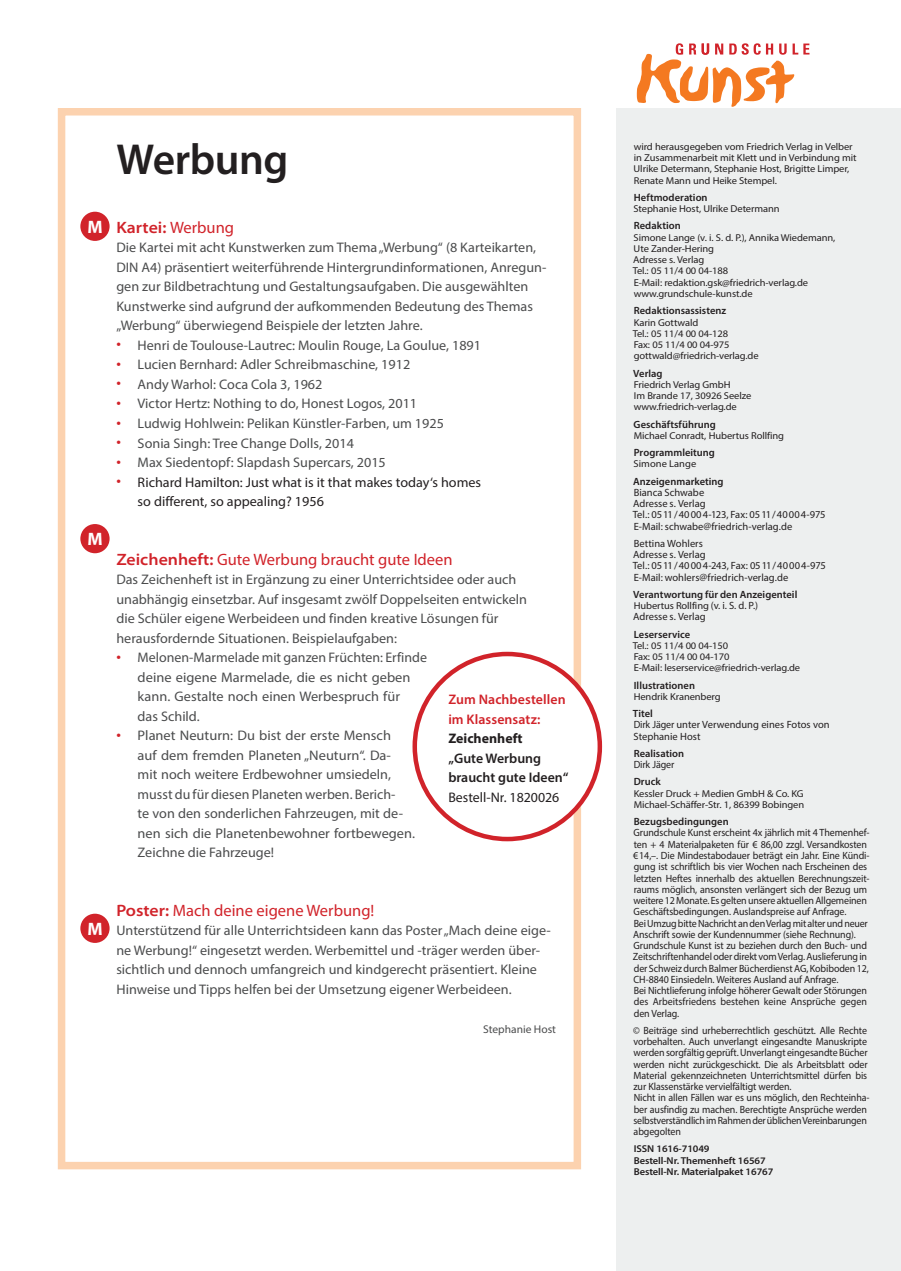
<style>
.page{position:relative;width:901px;height:1271px;background:#fff}
.page>*{position:absolute;margin:0;border:0;box-sizing:border-box;transform-origin:0 0}
.t1{font:600 43.5px "Myriad Pro";letter-spacing:-.01em;color:#231f20}
.t2{font:700 18px "Myriad Pro";color:#fff}
.t3{font:16.5px "Myriad Pro";color:#d1232a}
.t4{font:600 semi-expanded 16.5px "Myriad Pro";color:#d1232a}
.t5{font:13.8px/19.5px "Myriad Pro";color:#4b4c4d}
.t6{font:13.8px/19.5px "Myriad Pro";color:#4b4c4d;scale:1.04 1}
.t7{font:13.8px/19.5px "Myriad Pro";color:#231f20}
.t8{font:600 13.8px/19.5px "Myriad Pro";letter-spacing:.005em;color:#d1232a}
.t9{font:600 13.8px/19.5px "Myriad Pro";color:#231f20}
.t10{font:700 13.8px "Myriad Pro";color:#231f20}
.t11{font:11.25px "Myriad Pro";color:#4b4c4d}
.t12{font:10.5px/11.2px "Myriad Pro";letter-spacing:-.01em;color:#231f20;scale:.95 1}
.t13{font:10.5px/11.2px "Myriad Pro";letter-spacing:-.01em;color:#231f20}
.t14{font:600 10.5px "Myriad Pro";color:#231f20}
.t15{font:10.05px/11.2px "Myriad Pro";letter-spacing:-.01em;color:#231f20;scale:1.05 1}
.t16{font:600 10.05px/11.2px "Myriad Pro";letter-spacing:-.01em;color:#231f20;scale:1.05 1}
.s1{font-weight:400;font-stretch:normal}
.s2{font-weight:600;font-size:14.25px;color:#d1232a}
.s3{font-weight:600;font-stretch:semi-expanded}
.s4{font-size:10.5px}
</style>
<div class="page">
<div style="left:616px;top:108px;width:284px;height:1162px;background:#edefef"></div>
<div style="left:58px;top:108px;width:523px;height:1061px;border:8px solid #fcd2af"></div>
<div style="left:80px;top:212px;width:30px;height:29px;background:#d1232a;border-radius:50%"></div>
<svg style="left:636px;top:43px;width:173px;height:64px"></svg>
<div style="left:415px;top:654px;width:185px;height:185px;background:#fff;border-radius:50%"></div>
<div style="left:412px;top:651px;width:190px;height:190px;border:4px solid #d1232a;border-radius:50%"></div>
<div style="left:80px;top:524px;width:30px;height:29px;background:#d1232a;border-radius:50%"></div>
<div style="left:80px;top:913px;width:30px;height:29px;background:#d1232a;border-radius:50%"></div>
<h2 class="t2" style="left:87px;top:215px;width:17px">M</h2>
<h2 class="t2" style="left:87px;top:527px;width:17px">M</h2>
<h1 class="t1" style="left:116px;top:132px;width:174px">Werbung</h1>
<h3 class="t4" style="left:116px;top:218px;width:119px">Kartei: <span class="s1">Werbung</span></h3>
<p class="t5" style="left:116px;top:238px;width:431px">Die Kartei mit acht Kunstwerken zum Thema „Werbung“ (8 Karteikarten, DIN A4) präsentiert weiterführende Hintergrundinformationen, Anregun&shy;gen zur Bildbetrachtung und Gestaltungsaufgaben. Die ausgewählten Kunstwerke sind aufgrund der aufkommenden Bedeutung des Themas „Werbung“ überwiegend Beispiele der letzten Jahre.</p>
<h3 class="t5" style="left:116px;top:335px;width:366px"><span class="s2">•</span> Henri de Toulouse-Lautrec: Moulin Rouge, La Goulue, 1891</h3>
<h3 class="t5" style="left:116px;top:355px;width:295px"><span class="s2">•</span> Lucien Bernhard: Adler Schreibmaschine, 1912</h3>
<h3 class="t5" style="left:116px;top:374px;width:207px"><span class="s2">•</span> Andy Warhol: Coca Cola 3, 1962</h3>
<h3 class="t5" style="left:116px;top:394px;width:302px"><span class="s2">•</span> Victor Hertz: Nothing to do, Honest Logos, 2011</h3>
<h3 class="t5" style="left:116px;top:413px;width:329px"><span class="s2">•</span> Ludwig Hohlwein: Pelikan Künstler-Farben, um 1925</h3>
<h3 class="t5" style="left:116px;top:433px;width:239px"><span class="s2">•</span> Sonia Singh: Tree Change Dolls, 2014</h3>
<h3 class="t5" style="left:116px;top:452px;width:271px"><span class="s2">•</span> Max Siedentopf: Slapdash Supercars, 2015</h3>
<h3 class="t7" style="left:138px;top:472px;width:345px;text-indent:-21px"><span class="s2">•</span> Richard Hamilton: Just what is it that makes today‘s homes so different, so appealing? 1956</h3>
<h3 class="t3" style="left:116px;top:549px;width:338px"><span class="s3">Zeichenheft:</span> Gute Werbung braucht gute Ideen</h3>
<p class="t5" style="left:116px;top:569px;width:412px">Das Zeichenheft ist in Ergänzung zu einer Unterrichtsidee oder auch unabhängig einsetzbar. Auf insgesamt zwölf Doppelseiten entwickeln die Schüler eigene Werbeideen und finden kreative Lösungen für herausfordernde Situationen. Beispielaufgaben:</p>
<h3 class="t5" style="left:138px;top:647px;width:291px;text-indent:-21px"><span class="s2">•</span> Melonen-Marmelade mit ganzen Früchten: Erfinde deine eigene Marmelade, die es nicht geben kann. Gestalte noch einen Werbespruch für<br>das Schild.</h3>
<p class="t6" style="left:138px;top:725px;width:268px;text-indent:-21px"><span class="s2">•</span> Planet Neuturn: Du bist der erste Mensch<br>auf dem fremden Planeten „Neuturn“. Da-<br>mit noch weitere Erdbewohner umsiedeln, musst du für diesen Planeten werben. Berich-<br>te von den sonderlichen Fahrzeugen, mit de&shy;nen sich die Planetenbewohner fortbewegen.<br>Zeichne die Fahrzeuge!</p>
<h3 class="t8" style="left:448px;top:689px;width:119px">Zum Nachbestellen im Klassensatz:</h3>
<h3 class="t10" style="left:448px;top:729px;width:76px">Zeichenheft</h3>
<h3 class="t9" style="left:448px;top:748px;width:122px">„Gute Werbung braucht gute Ideen“</h3>
<h3 class="t7" style="left:448px;top:787px;width:112px">Bestell-Nr. 1820026</h3>
<h2 class="t2" style="left:87px;top:917px;width:17px">M</h2>
<h3 class="t3" style="left:116px;top:900px;width:259px"><span class="s3">Poster:</span> Mach deine eigene Werbung!</h3>
<p class="t5" style="left:116px;top:920px;width:436px">Unterstützend für alle Unterrichtsideen kann das Poster „Mach deine eige&shy;ne Werbung!“ eingesetzt werden. Werbemittel und -träger werden über&shy;sichtlich und dennoch umfangreich und kindgerecht präsentiert. Kleine Hinweise und Tipps helfen bei der Umsetzung eigener Werbeideen.</p>
<p class="t11" style="left:483px;top:1022px;width:74px">Stephanie Host</p>
<p class="t15" style="left:633px;top:141px;width:214px">wird herausgegeben vom Friedrich Verlag in Velber in Zusammenarbeit mit Klett und in Verbindung mit Ulrike Determann, Stephanie Host, Brigitte Limper, Renate Mann und Heike Stempel.</p>
<p class="t14" style="left:633px;top:191px;width:75px">Heftmoderation</p>
<p class="t15" style="left:633px;top:203px;width:141px">Stephanie Host, Ulrike Determann</p>
<p class="t14" style="left:633px;top:219px;width:48px">Redaktion</p>
<p class="t15" style="left:632px;top:231px;width:194px">Simone Lange (v. i. S. d. P.), Annika Wiedemann,<br>Ute Zander-Hering<br>Adresse s. Verlag<br>Tel.: 05 11/4 00 04-188<br>E-Mail: redaktion.gsk@friedrich-verlag.de www.grundschule-kunst.de</p>
<p class="t14" style="left:633px;top:304px;width:94px">Redaktionsassistenz</p>
<p class="t15" style="left:632px;top:316px;width:121px">Karin Gottwald<br>Tel.: 05 11/4 00 04-128<br>Fax: 05 11/4 00 04-975 gottwald@friedrich-verlag.de</p>
<p class="t14" style="left:633px;top:366px;width:31px">Verlag</p>
<p class="t15" style="left:633px;top:378px;width:114px">Friedrich Verlag GmbH<br>Im Brande 17, 30926 Seelze www.friedrich-verlag.de</p>
<p class="t14" style="left:633px;top:417px;width:84px">Geschäftsführung</p>
<p class="t15" style="left:633px;top:429px;width:145px">Michael Conradt, Hubertus Rollfing</p>
<p class="t14" style="left:633px;top:446px;width:83px">Programmleitung</p>
<p class="t15" style="left:633px;top:458px;width:61px">Simone Lange</p>
<p class="t14" style="left:633px;top:474px;width:92px">Anzeigenmarketing</p>
<p class="t13" style="left:632px;top:486px;width:194px">Bianca Schwabe<br>Adresse s. Verlag<br>Tel.: 0511/40004-123, Fax: 0511/40004-975<br>E-Mail: schwabe@friedrich-verlag.de</p>
<p class="t13" style="left:632px;top:537px;width:195px">Bettina Wohlers<br>Adresse s. Verlag<br>Tel.: 0511/40004-243, Fax: 0511/40004-975<br>E-Mail: wohlers@friedrich-verlag.de</p>
<p class="t14" style="left:633px;top:587px;width:166px">Verantwortung für den Anzeigenteil</p>
<p class="t15" style="left:633px;top:600px;width:120px">Hubertus Rollfing <span class="s4">(v. i. S. d. P.)</span></p>
<p class="t13" style="left:633px;top:611px;width:74px">Adresse s. Verlag</p>
<p class="t14" style="left:633px;top:627px;width:58px">Leserservice</p>
<p class="t15" style="left:632px;top:639px;width:161px">Tel.: 05 11/4 00 04-150<br>Fax: 05 11/4 00 04-170<br>E-Mail: leserservice@friedrich-verlag.de</p>
<p class="t14" style="left:633px;top:678px;width:63px">Illustrationen</p>
<p class="t15" style="left:633px;top:690px;width:84px">Hendrik Kranenberg</p>
<p class="t14" style="left:633px;top:707px;width:22px">Titel</p>
<p class="t12" style="left:633px;top:719px;width:208px">Dirk Jäger unter Verwendung eines Fotos von<br>Stephanie Host</p>
<p class="t14" style="left:633px;top:746px;width:52px">Realisation</p>
<p class="t12" style="left:633px;top:759px;width:44px">Dirk Jäger</p>
<p class="t14" style="left:633px;top:775px;width:29px">Druck</p>
<p class="t15" style="left:633px;top:787px;width:164px">Kessler Druck + Medien GmbH &amp; Co. KG<br>Michael-Schäffer-Str. 1, 86399 Bobingen</p>
<p class="t14" style="left:633px;top:815px;width:96px">Bezugsbedingungen</p>
<p class="t12" style="left:633px;top:827px;width:250px">Grundschule Kunst erscheint 4x jährlich mit 4 Themenhef&shy;ten + 4 Materialpaketen für € 86,00 zzgl. Versandkosten €14,–. Die Mindestabodauer beträgt ein Jahr. Eine Kündi&shy;gung ist schriftlich bis vier Wochen nach Erscheinen des letzten Heftes innerhalb des aktuellen Berechnungszeit&shy;raums möglich, ansonsten verlängert sich der Bezug um weitere 12 Monate. Es gelten unsere aktuellen Allgemeinen Geschäftsbedingungen. Auslandspreise auf Anfrage.<br>Bei Umzug bitte Nachricht an den Verlag mit alter und neuer Anschrift sowie der Kundennummer (siehe Rechnung).<br>Grundschule Kunst ist zu beziehen durch den Buch- und Zeitschriftenhandel oder direkt vom Verlag. Auslieferung in der Schweiz durch Balmer Bücherdienst AG, Kobiboden 12, CH-8840 Einsiedeln. Weiteres Ausland auf Anfrage.<br>Bei Nichtlieferung infolge höherer Gewalt oder Störungen des Arbeitsfriedens bestehen keine Ansprüche gegen den Verlag.</p>
<p class="t12" style="left:633px;top:1024px;width:250px">© Beiträge sind urheberrechtlich geschützt. Alle Rechte vorbehalten. Auch unverlangt eingesandte Manuskripte werden sorgfältig geprüft. Unverlangt eingesandte Bücher werden nicht zurückgeschickt. Die als Arbeitsblatt oder Material gekennzeichneten Unterrichtsmittel dürfen bis zur Klassenstärke vervielfältigt werden.<br>Nicht in allen Fällen war es uns möglich, den Rechteinha&shy;ber ausfindig zu machen. Berechtigte Ansprüche werden selbstverständlich im Rahmen der üblichen Vereinbarungen abgegolten</p>
<p class="t16" style="left:633px;top:1143px;width:134px">ISSN 1616-71049<br>Bestell-Nr. Themenheft 16567<br>Bestell-Nr. Materialpaket 16767</p>
</div>
